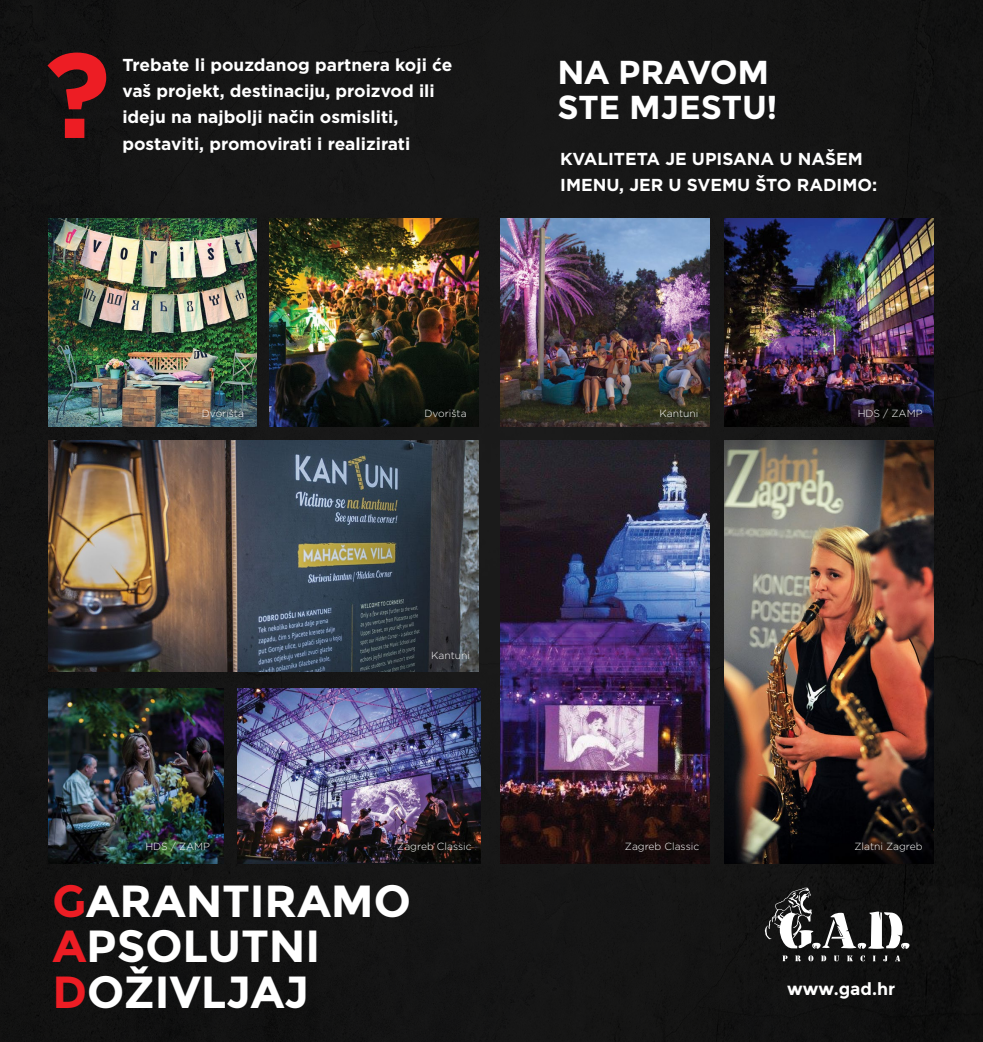
<style>
.page{position:relative;width:983px;height:1042px;background:#fff}
.page>*{position:absolute;margin:0;border:0;box-sizing:border-box;transform-origin:0 0}
.t1{font:700 120.4px "Gotham";color:#ed1d24}
.t2{font:700 44.98px/91px "Montserrat";color:#fff}
.t3{font:700 33.25px/35px "Montserrat";color:#fff}
.t4{font:700 17.32px/26.2px "Gotham";color:#fff}
.t5{font:700 17.32px "Montserrat";color:#fff}
.t6{font:300 10.33px "Gotham";color:#fff}
.s1{color:#ed1d24}
</style>
<div class="page">
<div style="left:0;top:0;width:982px;height:1042px;background:#151514"></div>
<svg style="left:782px;top:955px;width:5px;height:6px"></svg>
<svg style="left:795px;top:955px;width:5px;height:6px"></svg>
<svg style="left:808px;top:955px;width:5px;height:6px"></svg>
<svg style="left:821px;top:955px;width:5px;height:6px"></svg>
<svg style="left:834px;top:955px;width:5px;height:6px"></svg>
<svg style="left:847px;top:955px;width:5px;height:6px"></svg>
<svg style="left:860px;top:955px;width:4px;height:6px"></svg>
<svg style="left:873px;top:955px;width:2px;height:6px"></svg>
<svg style="left:883px;top:955px;width:4px;height:6px"></svg>
<svg style="left:895px;top:955px;width:5px;height:6px"></svg>
<svg style="left:764px;top:888px;width:145px;height:61px"></svg>
<img style="left:48px;top:218px;width:208px;height:209px">
<img style="left:48px;top:688px;width:175px;height:175px">
<img style="left:237px;top:688px;width:243px;height:175px">
<img style="left:48px;top:441px;width:430px;height:231px">
<img style="left:270px;top:218px;width:208px;height:209px">
<img style="left:500px;top:218px;width:209px;height:209px">
<img style="left:500px;top:441px;width:209px;height:422px">
<img style="left:724px;top:218px;width:208px;height:209px">
<img style="left:724px;top:441px;width:208px;height:422px">
<h1 class="t1" style="left:45px;top:15px;width:67px">?</h1>
<p class="t4" style="left:122px;top:51px;width:331px">Trebate li pouzdanog partnera koji će vaš projekt, destinaciju, proizvod ili ideju na najbolji način osmisliti, postaviti, promovirati i realizirati</p>
<h3 class="t3" style="left:557px;top:55px;width:221px">NA PRAVOM<br>STE MJESTU!</h3>
<p class="t4" style="left:560px;top:145px;width:318px">KVALITETA JE UPISANA U NAŠEM<br>IMENU, JER U SVEMU ŠTO RADIMO:</p>
<p class="t6" style="left:202px;top:406px;width:44px">Dvorišta</p>
<p class="t6" style="left:424px;top:406px;width:44px">Dvorišta</p>
<p class="t6" style="left:659px;top:406px;width:40px">Kantuni</p>
<p class="t6" style="left:857px;top:406px;width:66px">HDS / ZAMP</p>
<p class="t6" style="left:145px;top:840px;width:66px">HDS / ZAMP</p>
<p class="t6" style="left:431px;top:649px;width:40px">Kantuni</p>
<p class="t6" style="left:397px;top:840px;width:76px">Zagreb Classic</p>
<p class="t6" style="left:624px;top:840px;width:76px">Zagreb Classic</p>
<p class="t6" style="left:854px;top:840px;width:70px">Zlatni Zagreb</p>
<h2 class="t2" style="left:53px;top:855px;width:360px"><span class="s1">G</span>ARANTIRAMO<br><span class="s1">D</span>OŽIVLJAJ</h2>
<h2 class="t2" style="left:53px;top:900px;width:269px"><span class="s1">A</span>PSOLUTNI</h2>
<p class="t5" style="left:787px;top:978px;width:109px">www.gad.hr</p>
</div>
